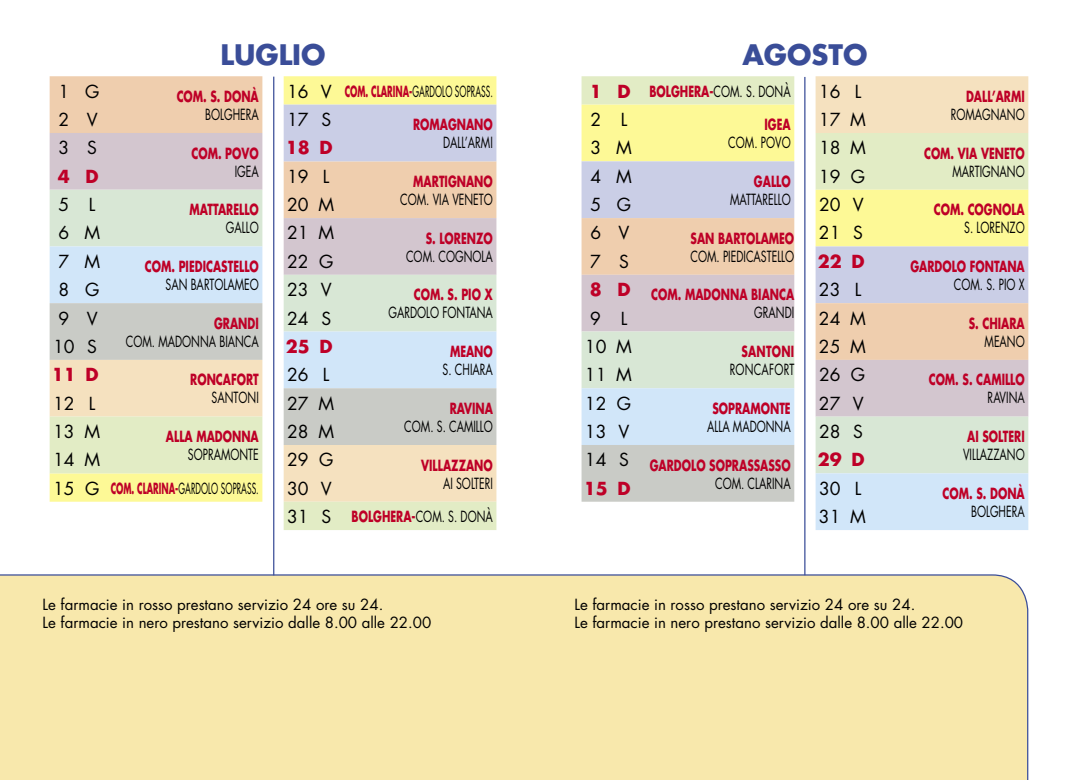
<style>
.page{position:relative;width:1078px;height:780px;background:#fff}
.page>*{position:absolute;margin:0;border:0;box-sizing:border-box;transform-origin:0 0}
.t1{font:700 27.5px "Futura Std";color:#3a4d98}
.t2{font:17.5px "Futura Std";color:#000}
.t3{font:700 17.5px "Futura Std";color:#be0027}
.t4{font:700 15px/18px "Futura Std";color:#be0027;text-align:right;scale:.7 1}
.t5{font:15px "Futura Std";color:#000;scale:.7 1}
.t6{font:15px/18px "Futura Std";color:#000}
.t7{font:15px "Futura Std";color:#000;scale:.55 1}
.t8{font:15px "Futura Std";letter-spacing:.02em;color:#000;scale:.7 1}
.t9{font:700 15px "Futura Std";letter-spacing:.02em;color:#be0027;scale:.7 1}
.s1{font-size:17.5px}
.s2{font-weight:700;color:#be0027}
.s3{font-weight:700;font-size:17.5px;color:#be0027}
.s4{font-weight:400;color:#000}
</style>
<div class="page">
<div style="left:0;top:574px;width:1028px;height:206px;background:#f8e8ac"></div>
<hr style="left:273px;top:77px;width:1px;height:498px;background:#3a4d98">
<hr style="left:804px;top:77px;width:1px;height:498px;background:#3a4d98">
<svg style="left:50px;top:76px;width:446px;height:57px;background:#f3deac"></svg>
<div style="left:283px;top:105px;width:213px;height:28px;background:#cacee6"></div>
<svg style="left:50px;top:133px;width:446px;height:57px;background:#d9ccce"></svg>
<svg style="left:50px;top:190px;width:446px;height:56px;background:#dddacc"></svg>
<svg style="left:50px;top:246px;width:446px;height:57px;background:#d5dfe6"></svg>
<svg style="left:50px;top:303px;width:446px;height:57px;background:#d0dad8"></svg>
<svg style="left:50px;top:360px;width:446px;height:56px;background:#e2ded1"></svg>
<svg style="left:50px;top:416px;width:446px;height:114px"></svg>
<svg style="left:581px;top:76px;width:225px;height:29px;background:#e3ecc7"></svg>
<div style="left:815px;top:76px;width:213px;height:29px;background:#f5e1bf"></div>
<svg style="left:581px;top:105px;width:447px;height:56px;background:#f4f0b0"></svg>
<svg style="left:581px;top:161px;width:447px;height:57px;background:#dee1cc"></svg>
<svg style="left:581px;top:218px;width:447px;height:57px;background:#eadaba"></svg>
<svg style="left:581px;top:275px;width:447px;height:56px;background:#d9cccf"></svg>
<svg style="left:581px;top:331px;width:447px;height:57px;background:#dedacc"></svg>
<svg style="left:581px;top:388px;width:447px;height:142px;fill:#d3e6f9"></svg>
<div style="left:581px;top:445px;width:213px;height:56px;background:#c9cbc6"></div>
<h1 class="t1" style="left:220px;top:37px;width:107px">LUGLIO</h1>
<p class="t2" style="left:58px;top:80px;width:42px">1 G</p>
<p class="t4" style="left:177px;top:87px;width:119px">COM. S. DONÀ</p>
<p class="t5" style="left:205px;top:105px;width:78px">BOLGHERA</p>
<p class="t7" style="left:287px;top:81px;width:375px"><span class="s1">16 V</span> <span class="s2">COM. CLARINA-</span>GARDOLO SOPRASS.</p>
<p class="t2" style="left:58px;top:108px;width:41px">2 V</p>
<p class="t2" style="left:287px;top:108px;width:46px">17 S</p>
<p class="t4" style="left:413px;top:115px;width:116px">ROMAGNANO</p>
<p class="t5" style="left:443px;top:133px;width:72px">DALL’ARMI</p>
<p class="t3" style="left:286px;top:136px;width:48px">18 D</p>
<p class="t2" style="left:58px;top:137px;width:40px">3 S</p>
<p class="t4" style="left:191px;top:144px;width:98px">COM. POVO</p>
<p class="t5" style="left:235px;top:161px;width:36px">IGEA</p>
<p class="t3" style="left:58px;top:164px;width:42px">4 D</p>
<p class="t2" style="left:287px;top:165px;width:44px">19 L</p>
<p class="t4" style="left:413px;top:172px;width:115px">MARTIGNANO</p>
<p class="t5" style="left:400px;top:190px;width:134px">COM. VIA VENETO</p>
<p class="t2" style="left:287px;top:193px;width:48px">20 M</p>
<p class="t2" style="left:58px;top:193px;width:39px">5 L</p>
<p class="t4" style="left:189px;top:200px;width:100px">MATTARELLO</p>
<p class="t5" style="left:226px;top:218px;width:48px">GALLO</p>
<p class="t2" style="left:58px;top:222px;width:43px">6 M</p>
<p class="t2" style="left:287px;top:222px;width:48px">21 M</p>
<p class="t4" style="left:425px;top:229px;width:97px">S. LORENZO</p>
<p class="t5" style="left:406px;top:246px;width:125px">COM. COGNOLA</p>
<p class="t2" style="left:58px;top:250px;width:43px">7 M</p>
<p class="t4" style="left:145px;top:257px;width:164px">COM. PIEDICASTELLO</p>
<p class="t5" style="left:165px;top:275px;width:135px">SAN BARTOLAMEO</p>
<p class="t2" style="left:287px;top:250px;width:48px">22 G</p>
<p class="t2" style="left:58px;top:278px;width:42px">8 G</p>
<p class="t2" style="left:287px;top:278px;width:46px">23 V</p>
<p class="t4" style="left:414px;top:285px;width:114px">COM. S. PIO X</p>
<p class="t5" style="left:388px;top:303px;width:151px">GARDOLO FONTANA</p>
<p class="t2" style="left:287px;top:307px;width:46px">24 S</p>
<p class="t2" style="left:58px;top:307px;width:41px">9 V</p>
<p class="t4" style="left:214px;top:314px;width:65px">GRANDI</p>
<p class="t5" style="left:126px;top:331px;width:191px">COM. MADONNA BIANCA</p>
<p class="t2" style="left:53px;top:335px;width:46px">10 S</p>
<p class="t3" style="left:286px;top:335px;width:48px">25 D</p>
<p class="t4" style="left:450px;top:342px;width:63px">MEANO</p>
<p class="t5" style="left:442px;top:360px;width:73px">S. CHIARA</p>
<p class="t2" style="left:287px;top:363px;width:44px">26 L</p>
<p class="t3" style="left:52px;top:363px;width:48px">11 D</p>
<p class="t4" style="left:190px;top:370px;width:99px">RONCAFORT</p>
<p class="t5" style="left:211px;top:388px;width:69px">SANTONI</p>
<p class="t2" style="left:53px;top:392px;width:44px">12 L</p>
<p class="t2" style="left:287px;top:392px;width:48px">27 M</p>
<p class="t4" style="left:449px;top:399px;width:63px">RAVINA</p>
<p class="t5" style="left:404px;top:416px;width:128px">COM. S. CAMILLO</p>
<p class="t2" style="left:53px;top:420px;width:48px">13 M</p>
<p class="t4" style="left:166px;top:427px;width:134px">ALLA MADONNA</p>
<p class="t5" style="left:188px;top:445px;width:103px">SOPRAMONTE</p>
<p class="t2" style="left:287px;top:420px;width:48px">28 M</p>
<p class="t2" style="left:53px;top:449px;width:48px">14 M</p>
<p class="t2" style="left:287px;top:449px;width:48px">29 G</p>
<p class="t4" style="left:421px;top:455px;width:104px">VILLAZZANO</p>
<p class="t5" style="left:443px;top:473px;width:73px">AI SOLTERI</p>
<p class="t7" style="left:53px;top:478px;width:375px"><span class="s1">15 G</span> <span class="s2">COM. CLARINA-</span>GARDOLO SOPRASS.</p>
<p class="t2" style="left:287px;top:477px;width:46px">30 V</p>
<p class="t5" style="left:287px;top:507px;width:295px"><span class="s1">31 S</span> <span class="s2">BOLGHERA-</span>COM. S. DONÀ</p>
<h1 class="t1" style="left:742px;top:37px;width:127px">AGOSTO</h1>
<p class="t5" style="left:589px;top:81px;width:288px"><span class="s3">1 D</span> <span class="s2">BOLGHERA-</span>COM. S. DONÀ</p>
<p class="t2" style="left:818px;top:80px;width:44px">16 L</p>
<p class="t4" style="left:965px;top:87px;width:85px">DALL’ARMI</p>
<p class="t5" style="left:950px;top:105px;width:107px">ROMAGNANO</p>
<p class="t2" style="left:818px;top:108px;width:48px">17 M</p>
<p class="t2" style="left:590px;top:108px;width:39px">2 L</p>
<p class="t4" style="left:764px;top:115px;width:39px">IGEA</p>
<p class="t5" style="left:728px;top:133px;width:91px">COM. POVO</p>
<p class="t2" style="left:590px;top:137px;width:43px">3 M</p>
<p class="t2" style="left:818px;top:137px;width:48px">18 M</p>
<p class="t4" style="left:923px;top:144px;width:145px">COM. VIA VENETO</p>
<p class="t5" style="left:952px;top:161px;width:105px">MARTIGNANO</p>
<p class="t2" style="left:590px;top:165px;width:43px">4 M</p>
<p class="t4" style="left:753px;top:172px;width:54px">GALLO</p>
<p class="t5" style="left:730px;top:190px;width:88px">MATTARELLO</p>
<p class="t2" style="left:818px;top:165px;width:48px">19 G</p>
<p class="t2" style="left:590px;top:193px;width:42px">5 G</p>
<p class="t2" style="left:818px;top:193px;width:46px">20 V</p>
<p class="t4" style="left:933px;top:200px;width:131px">COM. COGNOLA</p>
<p class="t5" style="left:963px;top:218px;width:88px">S. LORENZO</p>
<p class="t2" style="left:590px;top:222px;width:41px">6 V</p>
<p class="t4" style="left:690px;top:229px;width:150px">SAN BARTOLAMEO</p>
<p class="t5" style="left:690px;top:246px;width:150px">COM. PIEDICASTELLO</p>
<p class="t2" style="left:818px;top:222px;width:46px">21 S</p>
<p class="t2" style="left:590px;top:250px;width:40px">7 S</p>
<p class="t3" style="left:817px;top:249px;width:48px">22 D</p>
<p class="t4" style="left:910px;top:257px;width:165px">GARDOLO FONTANA</p>
<p class="t5" style="left:953px;top:275px;width:103px">COM. S. PIO X</p>
<p class="t4" style="left:589px;top:285px;width:294px"><sup>8</sup> <sup>D</sup> COM. MADONNA BIANCA<br><span class="s4">GRANDI</span></p>
<p class="t2" style="left:818px;top:278px;width:44px">23 L</p>
<p class="t2" style="left:590px;top:307px;width:39px">9 L</p>
<p class="t2" style="left:818px;top:307px;width:48px">24 M</p>
<p class="t4" style="left:968px;top:314px;width:81px">S. CHIARA</p>
<p class="t5" style="left:984px;top:331px;width:59px">MEANO</p>
<p class="t2" style="left:584px;top:335px;width:48px">10 M</p>
<p class="t9" style="left:741px;top:341px;width:77px">SANTONI</p>
<p class="t8" style="left:729px;top:360px;width:94px">RONCAFORT</p>
<p class="t2" style="left:818px;top:335px;width:48px">25 M</p>
<p class="t2" style="left:585px;top:363px;width:48px">11 M</p>
<p class="t2" style="left:818px;top:363px;width:48px">26 G</p>
<p class="t4" style="left:928px;top:370px;width:139px">COM. S. CAMILLO</p>
<p class="t5" style="left:987px;top:388px;width:55px">RAVINA</p>
<p class="t2" style="left:584px;top:392px;width:48px">12 G</p>
<p class="t4" style="left:712px;top:399px;width:113px">SOPRAMONTE</p>
<p class="t5" style="left:707px;top:416px;width:121px">ALLA MADONNA</p>
<p class="t2" style="left:818px;top:392px;width:46px">27 V</p>
<p class="t2" style="left:585px;top:420px;width:46px">13 V</p>
<p class="t2" style="left:818px;top:420px;width:46px">28 S</p>
<p class="t4" style="left:966px;top:427px;width:84px">AI SOLTERI</p>
<p class="t5" style="left:962px;top:445px;width:90px">VILLAZZANO</p>
<p class="t4" style="left:584px;top:455px;width:295px"><sup>14</sup> <sup>S</sup> GARDOLO SOPRASSASSO<br><span class="s4">COM. CLARINA</span></p>
<p class="t3" style="left:817px;top:448px;width:48px">29 D</p>
<p class="t3" style="left:583px;top:476px;width:48px">15 D</p>
<p class="t2" style="left:818px;top:477px;width:44px">30 L</p>
<p class="t4" style="left:942px;top:484px;width:119px">COM. S. DONÀ</p>
<p class="t5" style="left:970px;top:502px;width:78px">BOLGHERA</p>
<p class="t2" style="left:818px;top:505px;width:48px">31 M</p>
<p class="t6" style="left:43px;top:595px;width:390px">Le farmacie in rosso prestano servizio 24 ore su 24.<br>Le farmacie in nero prestano servizio dalle 8.00 alle 22.00</p>
<p class="t6" style="left:574px;top:595px;width:390px">Le farmacie in rosso prestano servizio 24 ore su 24.<br>Le farmacie in nero prestano servizio dalle 8.00 alle 22.00</p>
</div>
